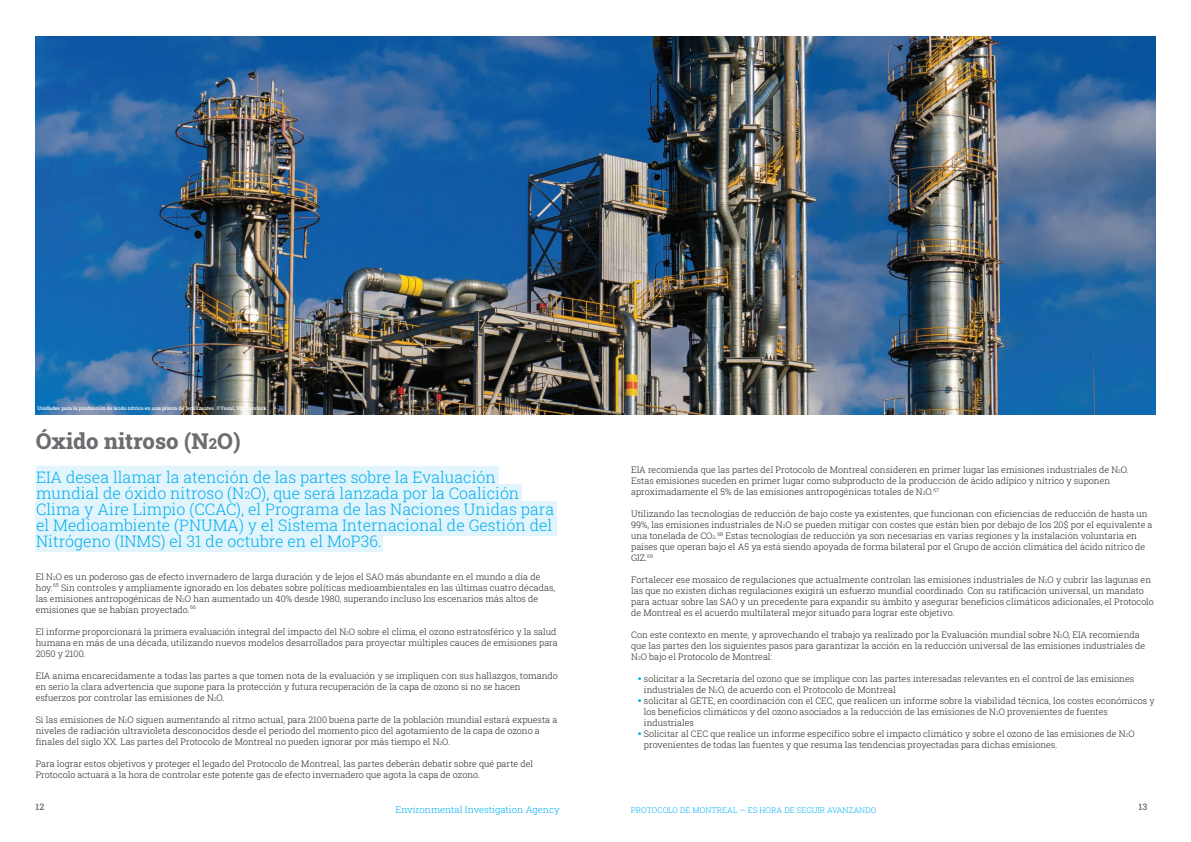
<style>
.page{position:relative;width:1191px;height:842px;background:#fff}
.page>*{position:absolute;margin:0;border:0;box-sizing:border-box;transform-origin:0 0}
.t1{font:800 22px "Roboto Slab";color:#6c6d70}
.t2{font:300 16px/16px "Roboto Slab";color:#00aeef}
.t3{font:300 9.5px "Roboto Slab";color:#00aeef}
.t4{font:300 9px/11px "Roboto Slab";color:#231f20}
.t5{font:500 9px "Roboto Slab";color:#6c6d70}
.t6{font:300 8px "Roboto Slab";color:#00aeef}
.t7{font:500 5px "Roboto Slab";color:#fff}
.s1{font-size:15px}
.s2{font-size:11px}
.s3{font-size:5px}
</style>
<div class="page">
<img style="left:35px;top:37px;width:1120px;height:377px">
<div style="left:36px;top:466px;width:463px;height:18px;background:#e2f4fc"></div>
<div style="left:36px;top:484px;width:485px;height:19px;background:#e2f4fc"></div>
<div style="left:36px;top:501px;width:521px;height:19px;background:#e2f4fc"></div>
<div style="left:36px;top:517px;width:520px;height:19px;background:#e2f4fc"></div>
<div style="left:36px;top:533px;width:347px;height:18px;background:#e2f4fc"></div>
<p class="t7" style="left:38px;top:406px;width:231px">Unidades para la producción de ácido nítrico en una planta de fertilizantes. ©Yasni, Shutterstock</p>
<h1 class="t1" style="left:36px;top:429px;width:207px">Óxido nitroso (N<span class="s1">2</span>O)</h1>
<p class="t2" style="left:36px;top:469px;width:519px">EIA desea llamar la atención de las partes sobre la Evaluación mundial de óxido nitroso (N<span class="s2">2</span>O), que será lanzada por la Coalición Clima y Aire Limpio (CCAC), el Programa de las Naciones Unidas para el Medioambiente (PNUMA) y el Sistema Internacional de Gestión del Nitrógeno (INMS) el 31 de octubre en el MoP36.</p>
<p class="t4" style="left:36px;top:571px;width:521px">El N<span class="s3">2</span>O es un poderoso gas de efecto invernadero de larga duración y de lejos el SAO más abundante en el mundo a día de hoy.<sup>65</sup> Sin controles y ampliamente ignorado en los debates sobre políticas medioambientales en las últimas cuatro décadas, las emisiones antropogénicas de N<span class="s3">2</span>O han aumentado un 40% desde 1980, superando incluso los escenarios más altos de emisiones que se habían proyectado.<sup>66</sup></p>
<p class="t4" style="left:36px;top:626px;width:524px">El informe proporcionará la primera evaluación integral del impacto del N<span class="s3">2</span>O sobre el clima, el ozono estratosférico y la salud humana en más de una década, utilizando nuevos modelos desarrollados para proyectar múltiples cauces de emisiones para<br>2050 y 2100.</p>
<p class="t4" style="left:36px;top:670px;width:524px">EIA anima encarecidamente a todas las partes a que tomen nota de la evaluación y se impliquen con sus hallazgos, tomando en serio la clara advertencia que supone para la protección y futura recuperación de la capa de ozono si no se hacen esfuerzos por controlar las emisiones de N<span class="s3">2</span>O.</p>
<p class="t4" style="left:36px;top:714px;width:523px">Si las emisiones de N<span class="s3">2</span>O siguen aumentando al ritmo actual, para 2100 buena parte de la población mundial estará expuesta a niveles de radiación ultravioleta desconocidos desde el periodo del momento pico del agotamiento de la capa de ozono a finales del siglo XX. Las partes del Protocolo de Montreal no pueden ignorar por más tiempo el N<span class="s3">2</span>O.</p>
<p class="t4" style="left:36px;top:758px;width:499px">Para lograr estos objetivos y proteger el legado del Protocolo de Montreal, las partes deberán debatir sobre qué parte del<br>Protocolo actuará a la hora de controlar este potente gas de efecto invernadero que agota la capa de ozono.</p>
<p class="t4" style="left:631px;top:465px;width:499px">EIA recomienda que las partes del Protocolo de Montreal consideren en primer lugar las emisiones industriales de N<span class="s3">2</span>O.<br>Estas emisiones suceden en primer lugar como subproducto de la producción de ácido adípico y nítrico y suponen aproximadamente el 5% de las emisiones antropogénicas totales de N<span class="s3">2</span>O.<sup>67</sup></p>
<p class="t4" style="left:631px;top:509px;width:523px">Utilizando las tecnologías de reducción de bajo coste ya existentes, que funcionan con eficiencias de reducción de hasta un 99%, las emisiones industriales de N<span class="s3">2</span>O se pueden mitigar con costes que están bien por debajo de los 20$ por el equivalente a una tonelada de CO<span class="s3">2</span>.<sup>68</sup> Estas tecnologías de reducción ya son necesarias en varias regiones y la instalación voluntaria en países que operan bajo el A5 ya está siendo apoyada de forma bilateral por el Grupo de acción climática del ácido nítrico de GIz.<sup>69</sup></p>
<p class="t4" style="left:631px;top:575px;width:524px">Fortalecer ese mosaico de regulaciones que actualmente controlan las emisiones industriales de N<span class="s3">2</span>O y cubrir las lagunas en las que no existen dichas regulaciones exigirá un esfuerzo mundial coordinado. Con su ratificación universal, un mandato para actuar sobre las SAO y un precedente para expandir su ámbito y asegurar beneficios climáticos adicionales, el Protocolo de Montreal es el acuerdo multilateral mejor situado para lograr este objetivo.</p>
<p class="t4" style="left:631px;top:630px;width:515px">Con este contexto en mente, y aprovechando el trabajo ya realizado por la Evaluación mundial sobre N<span class="s3">2</span>O, EIA recomienda que las partes den los siguientes pasos para garantizar la acción en la reducción universal de las emisiones industriales de<br>N<span class="s3">2</span>O bajo el Protocolo de Montreal:</p>
<p class="t4" style="left:644px;top:674px;width:492px;text-indent:-6px"><sup>●</sup> solicitar a la Secretaría del ozono que se implique con las partes interesadas relevantes en el control de las emisiones industriales de N<span class="s3">2</span>O, de acuerdo con el Protocolo de Montreal</p>
<p class="t4" style="left:644px;top:696px;width:512px;text-indent:-6px"><sup>●</sup> solicitar al GETE, en coordinación con el CEC, que realicen un informe sobre la viabilidad técnica, los costes económicos y los beneficios climáticos y del ozono asociados a la reducción de las emisiones de N<span class="s3">2</span>O provenientes de fuentes industriales</p>
<p class="t4" style="left:644px;top:729px;width:492px;text-indent:-6px"><sup>●</sup> Solicitar al CEC que realice un informe específico sobre el impacto climático y sobre el ozono de las emisiones de N<span class="s3">2</span>O provenientes de todas las fuentes y que resuma las tendencias proyectadas para dichas emisiones.</p>
<p class="t5" style="left:35px;top:801px;width:10px">12</p>
<p class="t5" style="left:1138px;top:801px;width:10px">13</p>
<p class="t3" style="left:395px;top:804px;width:166px">Environmental Investigation Agency</p>
<p class="t6" style="left:631px;top:805px;width:247px">PROTOCOLO DE MONTREAL — ES HORA DE SEGUIR AVANzANDO</p>
</div>
